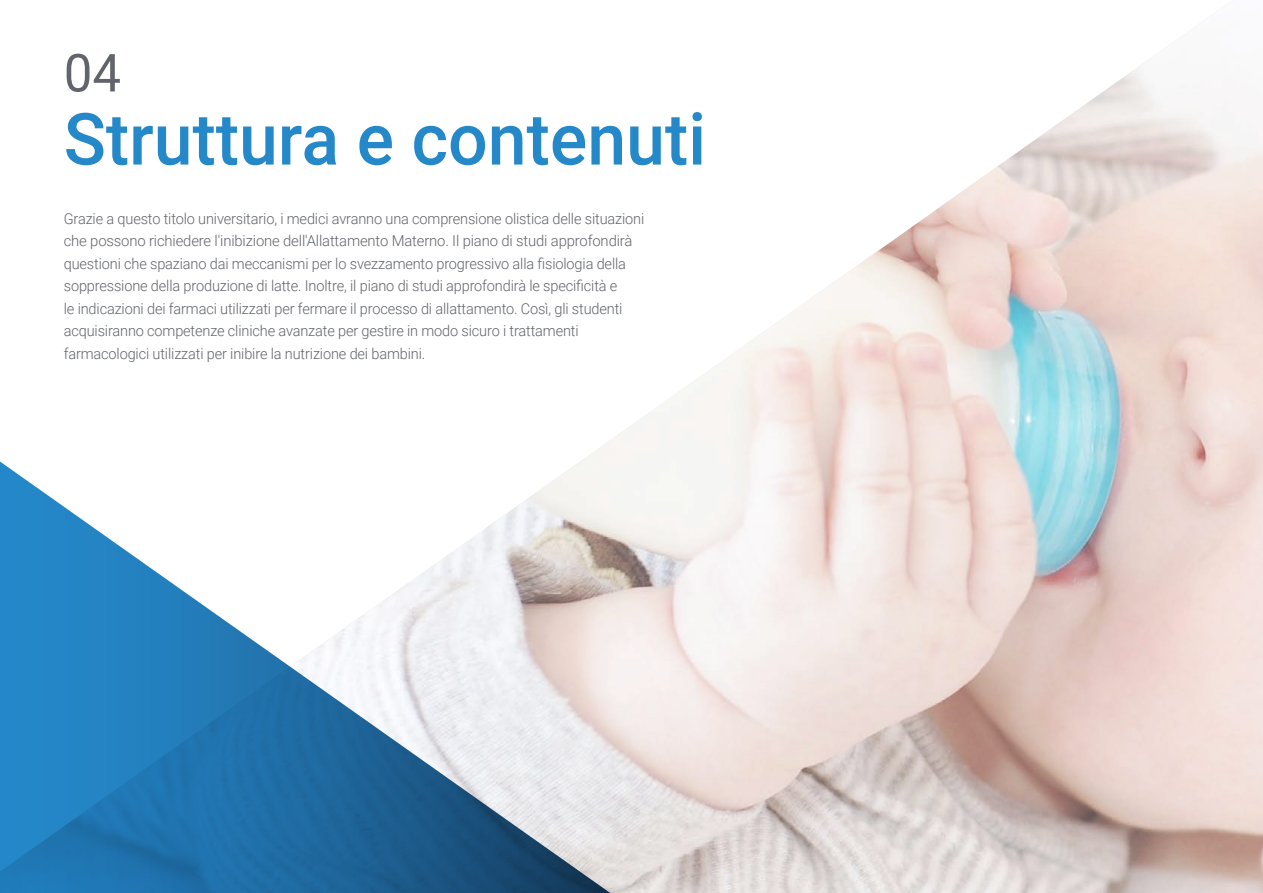
<style>
.page{position:relative;width:1263px;height:893px;background:#fff}
.page>*{position:absolute;margin:0;border:0;box-sizing:border-box;transform-origin:0 0}
.t1{font:500 72px "Roboto";color:#2488c9}
.t2{font:52.5px "Roboto";color:#61646a}
.t3{font:300 15px/22.5px "Roboto";letter-spacing:-.01em;color:#61646a}
</style>
<div class="page">
<img style="left:603px;top:21px;width:660px;height:872px">
<svg style="left:0;top:446px;width:640px;height:447px"></svg>
<h2 class="t2" style="left:64px;top:36px;width:59px">04</h2>
<h1 class="t1" style="left:64px;top:89px;width:644px">Struttura e contenuti</h1>
<p class="t3" style="left:64px;top:207px;width:582px">Grazie a questo titolo universitario, i medici avranno una comprensione olistica delle situazioni che possono richiedere l'inibizione dell'Allattamento Materno. Il piano di studi approfondirà questioni che spaziano dai meccanismi per lo svezzamento progressivo alla fisiologia della soppressione della produzione di latte. Inoltre, il piano di studi approfondirà le specificità e<br>le indicazioni dei farmaci utilizzati per fermare il processo di allattamento. Così, gli studenti acquisiranno competenze cliniche avanzate per gestire in modo sicuro i trattamenti farmacologici utilizzati per inibire la nutrizione dei bambini.</p>
</div>
